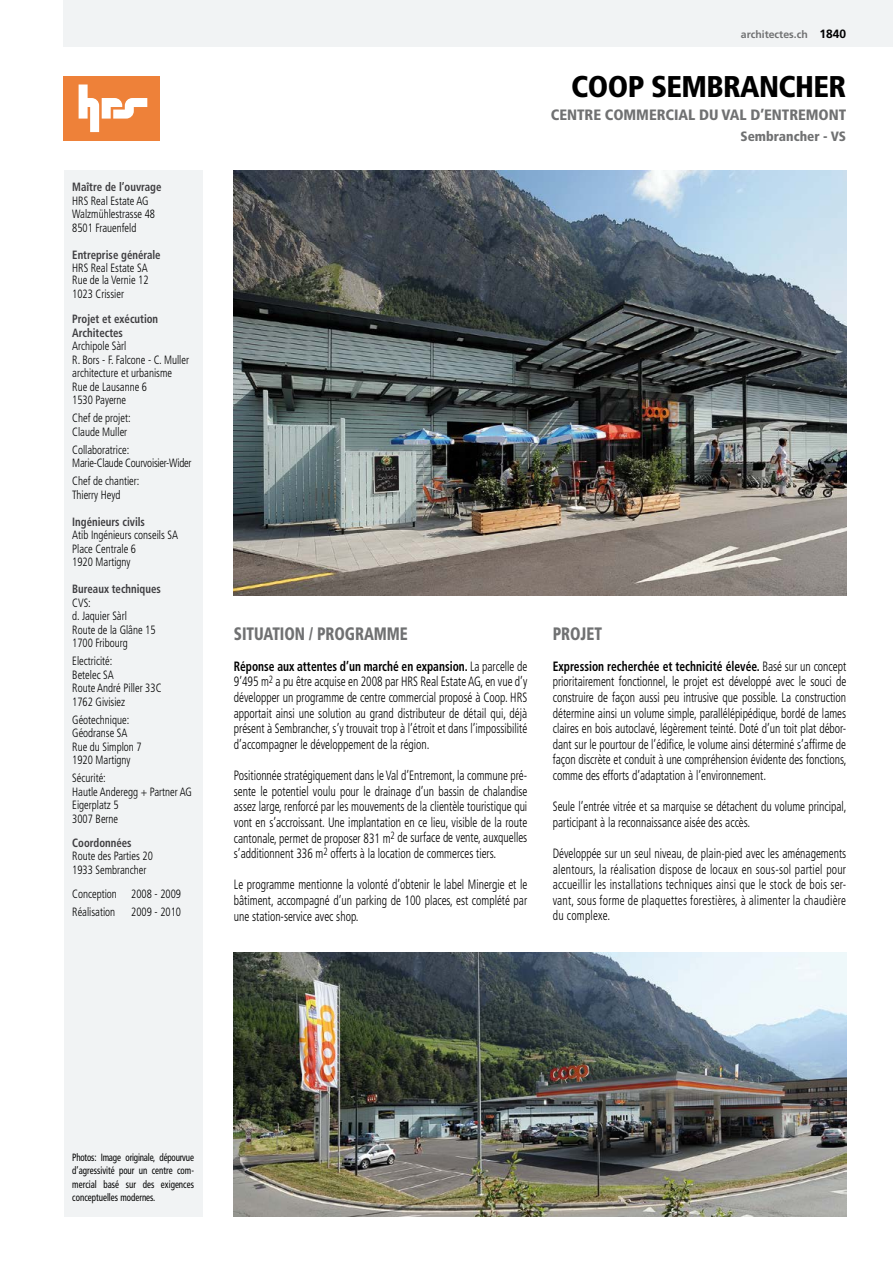
<style>
.page{position:relative;width:893px;height:1263px;background:#fff}
.page>*{position:absolute;margin:0;border:0;box-sizing:border-box;transform-origin:0 0}
.t1{font:900 condensed 30px "Frutiger";letter-spacing:-.02em;color:#000}
.t2{font:900 condensed 18px "Frutiger";letter-spacing:-.005em;color:#707172;scale:.85 1}
.t3{font:900 condensed 15px "Frutiger";letter-spacing:-.005em;color:#707172}
.t4{font:300 condensed 13.5px/15.6px "Frutiger";color:#000;text-align:justify;scale:.85 1}
.t5{font:900 condensed 13.5px "Frutiger";color:#707172}
.t6{font:300 condensed 12px/13.5px "Frutiger";color:#000;scale:.9 1}
.t7{font:700 condensed 12px/13.5px "Frutiger";color:#3e3d40;scale:.9 1}
.t8{font:300 condensed 12px/13.5px "Frutiger";letter-spacing:-.02em;color:#000;scale:.9 1}
.t9{font:condensed 10.5px/13.5px "Frutiger";color:#000;text-align:justify;scale:.85 1}
.t10{font:700 10.5px "Frutiger";color:#707172}
.s1{font-size:12px;color:#000}
.s2{font-weight:700}
</style>
<div class="page">
<div style="left:64px;top:170px;width:138px;height:1046px;background:#f1f3f4"></div>
<div style="left:64px;top:0;width:829px;height:47px;background:#f1f3f4"></div>
<img style="left:234px;top:170px;width:612px;height:425px">
<img style="left:234px;top:952px;width:612px;height:264px">
<div style="left:63px;top:76px;width:97px;height:65px;background:#ee8139"></div>
<svg style="left:79px;top:84px;width:68px;height:48px"></svg>
<p class="t7" style="left:72px;top:180px;width:101px">Maître de l’ouvrage</p>
<p class="t6" style="left:72px;top:194px;width:93px">HRS Real Estate AG<br>Walzmühlestrasse 48<br>8501 Frauenfeld</p>
<p class="t7" style="left:72px;top:248px;width:100px">Entreprise générale</p>
<p class="t6" style="left:72px;top:262px;width:86px;line-height:12px">HRS Real Estate SA<br>Rue de la Vernie 12</p>
<p class="t6" style="left:72px;top:287px;width:59px">1023 Crissier</p>
<p class="t7" style="left:72px;top:312px;width:97px">Projet et exécution<br>Architectes</p>
<p class="t6" style="left:72px;top:340px;width:131px">Archipole Sàrl<br>R. Bors - F. Falcone - C. Muller architecture et urbanisme<br>Rue de Lausanne 6<br>1530 Payerne</p>
<p class="t6" style="left:72px;top:412px;width:66px">Chef de projet:<br>Claude Muller</p>
<p class="t8" style="left:72px;top:443px;width:134px">Collaboratrice:<br>Marie-Claude Courvoisier-Wider</p>
<p class="t6" style="left:72px;top:475px;width:76px">Chef de chantier:<br>Thierry Heyd</p>
<p class="t7" style="left:72px;top:515px;width:82px">Ingénieurs civils</p>
<p class="t6" style="left:72px;top:529px;width:119px">Atib Ingénieurs conseils SA<br>Place Centrale 6<br>1920 Martigny</p>
<p class="t7" style="left:72px;top:582px;width:100px">Bureaux techniques</p>
<p class="t6" style="left:72px;top:596px;width:94px">CVS:<br>d. Jaquier Sàrl<br>Route de la Glâne 15<br>1700 Fribourg</p>
<p class="t6" style="left:72px;top:655px;width:101px">Electricité:<br>Betelec SA<br>Route André Piller 33C<br>1762 Givisiez</p>
<p class="t6" style="left:72px;top:713px;width:79px">Géotechnique:<br>Géodranse SA<br>Rue du Simplon 7<br>1920 Martigny</p>
<p class="t6" style="left:72px;top:772px;width:134px">Sécurité:<br>Hautle Anderegg + Partner AG<br>Eigerplatz 5<br>3007 Berne</p>
<p class="t7" style="left:72px;top:836px;width:67px">Coordonnées</p>
<p class="t6" style="left:72px;top:850px;width:91px">Route des Parties 20<br>1933 Sembrancher</p>
<p class="t6" style="left:72px;top:885px;width:122px;line-height:18px">Conception 2008 - 2009<br>Réalisation</p>
<p class="t6" style="left:131px;top:905px;width:57px">2009 - 2010</p>
<p class="t10" style="left:741px;top:28px;width:107px">architectes.ch <span class="s1">1840</span></p>
<h1 class="t1" style="left:571px;top:69px;width:276px">COOP SEMBRANCHER</h1>
<p class="t3" style="left:551px;top:106px;width:297px">CENTRE COMMERCIAL DU VAL D’ENTREMONT</p>
<p class="t5" style="left:740px;top:128px;width:107px">Sembrancher - VS</p>
<h2 class="t2" style="left:234px;top:622px;width:206px">SITUATION / PROGRAMME</h2>
<p class="t4" style="left:234px;top:658px;width:347px"><span class="s2">Réponse aux attentes d’un marché en expansion.</span> La parcelle de 9’495 m<sup>2</sup> a pu être acquise en 2008 par HRS Real Estate AG, en vue d’y développer un programme de centre commercial proposé à Coop. HRS apportait ainsi une solution au grand distributeur de détail qui, déjà présent à Sembrancher, s’y trouvait trop à l’étroit et dans l’impossibilité d’accompagner le développement de la région.</p>
<p class="t4" style="left:234px;top:768px;width:347px">Positionnée stratégiquement dans le Val d’Entremont, la commune pré&shy;sente le potentiel voulu pour le drainage d’un bassin de chalandise assez large, renforcé par les mouvements de la clientèle touristique qui vont en s’accroissant. Une implantation en ce lieu, visible de la route cantonale, permet de proposer 831 m<sup>2</sup> de surface de vente, auxquelles s’additionnent 336 m<sup>2</sup> offerts à la location de commerces tiers.</p>
<p class="t4" style="left:234px;top:877px;width:347px">Le programme mentionne la volonté d’obtenir le label Minergie et le bâtiment, accompagné d’un parking de 100 places, est complété par une station-service avec shop.</p>
<h2 class="t2" style="left:553px;top:622px;width:59px">PROJET</h2>
<p class="t4" style="left:553px;top:658px;width:347px"><span class="s2">Expression recherchée et technicité élevée.</span> Basé sur un concept prioritairement fonctionnel, le projet est développé avec le souci de construire de façon aussi peu intrusive que possible. La construction détermine ainsi un volume simple, parallélépipédique, bordé de lames claires en bois autoclavé, légèrement teinté. Doté d’un toit plat débor&shy;dant sur le pourtour de l’édifice, le volume ainsi déterminé s’affirme de façon discrète et conduit à une compréhension évidente des fonctions, comme des efforts d’adaptation à l’environnement.</p>
<p class="t4" style="left:553px;top:799px;width:347px">Seule l’entrée vitrée et sa marquise se détachent du volume principal, participant à la reconnaissance aisée des accès.</p>
<p class="t4" style="left:553px;top:846px;width:347px">Développée sur un seul niveau, de plain-pied avec les aménagements alentours, la réalisation dispose de locaux en sous-sol partiel pour accueillir les installations techniques ainsi que le stock de bois ser&shy;vant, sous forme de plaquettes forestières, à alimenter la chaudière du complexe.</p>
<p class="t9" style="left:72px;top:1150px;width:145px">Photos: Image originale, dépourvue d’agressivité pour un centre com&shy;mercial basé sur des exigences conceptuelles modernes.</p>
</div>
